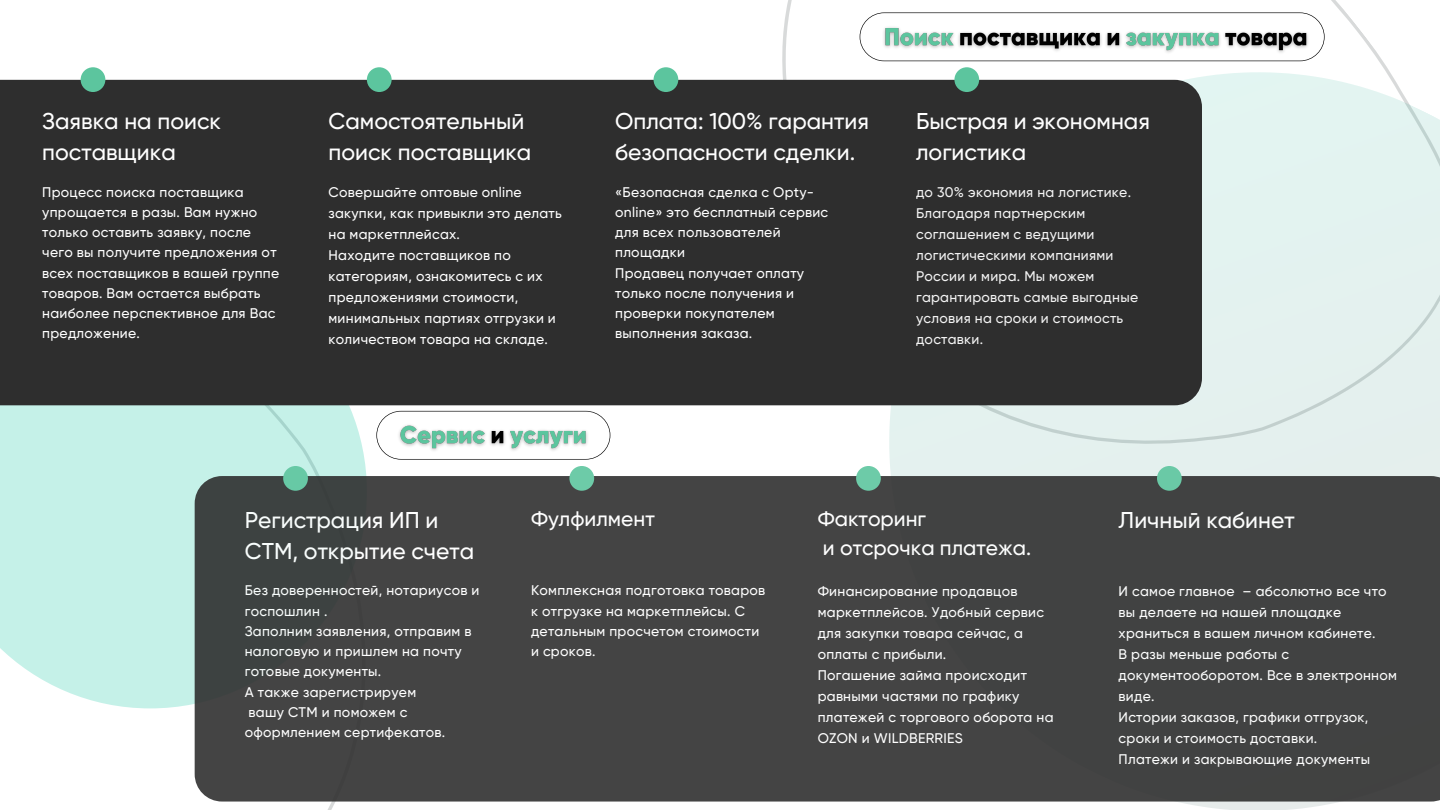
<style>
.page{position:relative;width:1440px;height:810px;background:#fff}
.page>*{position:absolute;margin:0;border:0;box-sizing:border-box;transform-origin:0 0}
.t1{font:500 22.9px/31.4px "Gilroy";color:#fff}
.t2{font:500 21px/29.2px "Gilroy";color:#fff}
.t3{font:500 14px/21px "Gilroy";letter-spacing:.02em;color:#fff}
</style>
<div class="page">
<svg style="left:766px;top:0;width:674px;height:810px;fill:#e4f2f0"></svg>
<svg style="left:860px;top:12px;width:465px;height:49px"></svg>
<div style="left:0;top:405px;width:367px;height:303px;background:#c5f1e8"></div>
<div style="left:0;top:80px;width:1202px;height:325px;background:#2e2e2e"></div>
<div style="left:81px;top:67px;width:24px;height:25px;background:#5cc59e;border-radius:50%"></div>
<div style="left:367px;top:67px;width:25px;height:25px;background:#5cc59e;border-radius:50%"></div>
<div style="left:654px;top:67px;width:24px;height:25px;background:#5cc59e;border-radius:50%"></div>
<div style="left:954px;top:67px;width:25px;height:25px;background:#5cc59e;border-radius:50%"></div>
<svg style="left:376px;top:411px;width:234px;height:49px"></svg>
<img style="left:394px;top:415px;width:199px;height:43px">
<div style="left:195px;top:476px;width:1245px;height:326px;background:#444"></div>
<div style="left:283px;top:466px;width:25px;height:25px;background:#67c9a5;border-radius:50%"></div>
<div style="left:569px;top:466px;width:25px;height:25px;background:#6dcba8;border-radius:50%"></div>
<div style="left:856px;top:466px;width:25px;height:25px;background:#6dcba8;border-radius:50%"></div>
<div style="left:1157px;top:466px;width:25px;height:25px;background:#6ac9a6;border-radius:50%"></div>
<img style="left:879px;top:17px;width:434px;height:43px">
<p class="t1" style="left:42px;top:105px;width:180px">Заявка на поиск поставщика</p>
<p class="t3" style="left:42px;top:182px;width:239px;line-height:20.2px">Процесс поиска поставщика упрощается в разы. Вам нужно только оставить заявку, после чего вы получите предложения от всех поставщиков в вашей группе товаров. Вам остается выбрать наиболее перспективное для Вас предложение.</p>
<p class="t1" style="left:329px;top:105px;width:204px">Самостоятельный поиск поставщика</p>
<p class="t3" style="left:329px;top:182px;width:235px">Совершайте оптовые online закупки, как привыкли это делать на маркетплейсах.</p>
<p class="t3" style="left:329px;top:245px;width:229px">Находите поставщиков по категориям, ознакомитесь с их предложениями стоимости, минимальных партиях отгрузки и количеством товара на складе.</p>
<p class="t1" style="left:615px;top:105px;width:255px">Оплата: 100% гарантия безопасности сделки.</p>
<p class="t3" style="left:615px;top:182px;width:215px;line-height:20.2px">«Безопасная сделка с Opty&shy;online» это бесплатный сервис для всех пользователей площадки</p>
<p class="t3" style="left:615px;top:263px;width:190px;line-height:20.2px">Продавец получает оплату только после получения и проверки покупателем выполнения заказа.</p>
<p class="t1" style="left:916px;top:105px;width:235px">Быстрая и экономная логистика</p>
<p class="t3" style="left:916px;top:182px;width:224px">до 30% экономия на логистике.<br>Благодаря партнерским соглашением с ведущими логистическими компаниями<br>России и мира. Мы можем гарантировать самые выгодные условия на сроки и стоимость доставки.</p>
<h1 class="t1" style="left:245px;top:504px;width:231px">Регистрация ИП и<br>СТМ, открытие счета</h1>
<p class="t3" style="left:245px;top:580px;width:236px;line-height:20.3px">Без доверенностей, нотариусов и госпошлин .<br>Заполним заявления, отправим в налоговую и пришлем на почту готовые документы.<br>А также зарегистрируем<br>вашу СТМ и поможем с оформлением сертифекатов.</p>
<h2 class="t2" style="left:531px;top:504px;width:125px">Фулфилмент</h2>
<p class="t3" style="left:531px;top:580px;width:236px;line-height:20.2px">Комплексная подготовка товаров к отгрузке на маркетплейсы. С детальным просчетом стоимости и сроков.</p>
<h2 class="t2" style="left:818px;top:504px;width:215px">Факторинг<br>и отсрочка платежа.</h2>
<p class="t3" style="left:818px;top:581px;width:237px">Финансирование продавцов маркетплейсов. Удобный сервис для закупки товара сейчас, а оплаты с прибыли.<br>Погашение займа происходит равными частями по графику платежей с торгового оборота на<br>OZON и WILDBERRIES</p>
<h1 class="t1" style="left:1119px;top:504px;width:178px">Личный кабинет</h1>
<p class="t3" style="left:1119px;top:581px;width:280px">И самое главное – абсолютно все что вы делаете на нашей площадке храниться в вашем личном кабинете.<br>В разы меньше работы с документооборотом. Все в электронном виде.<br>Истории заказов, графики отгрузок, сроки и стоимость доставки.<br>Платежи и закрывающие документы</p>
</div>
